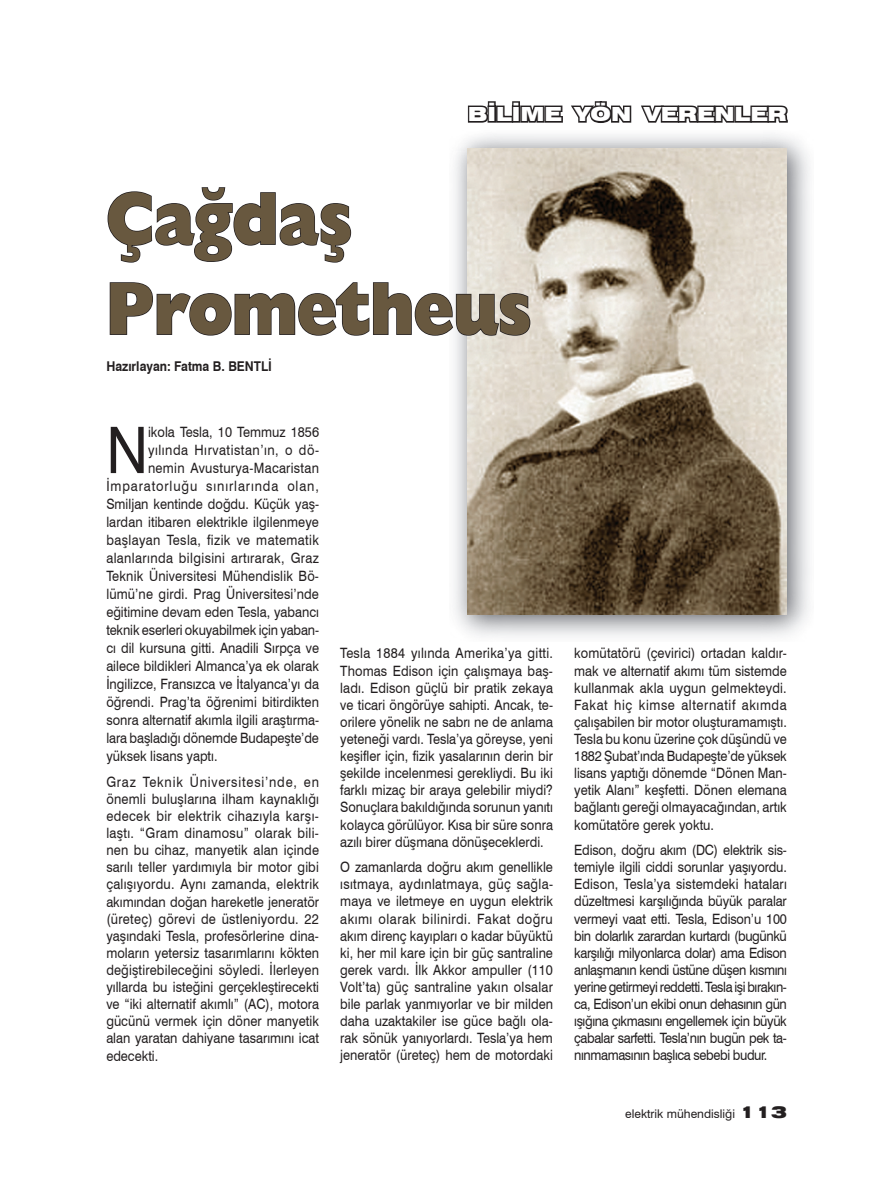
<style>
.page{position:relative;width:872px;height:1191px;background:#fff}
.page>*{position:absolute;margin:0;border:0;box-sizing:border-box;transform-origin:0 0}
.t1{font:800 75px/90px "Humanist 521 BT";letter-spacing:-.005em;color:#68583f;scale:.9 1}
.t2{font:64.2px "Swiss 721 BT";color:#231f20;scale:.9 1}
.t3{font:900 expanded 19.5px "Swiss 721 BT";color:#fff}
.t4{font:14.25px/17.1px "Swiss 721 BT";color:#231f20;text-align:justify;scale:.9 1}
.t5{font:14.25px "Swiss 721 BT";letter-spacing:.03em;color:#231f20;scale:.9 1}
.t6{font:14.25px "Swiss 721 BT";letter-spacing:.07em;color:#231f20;scale:.9 1}
.t7{font:14.25px "Swiss 721 BT";letter-spacing:.04em;color:#231f20;scale:.9 1}
.t8{font:14.25px "Swiss 721 BT";letter-spacing:.02em;color:#231f20;scale:.9 1}
.t9{font:700 13.5px "Swiss 721 BT";color:#231f20;scale:.9 1}
.t10{font:12px "Swiss 721 BT";color:#231f20}
.s1{font-weight:900;font-stretch:expanded;font-size:16.5px}
</style>
<div class="page">
<img style="left:454px;top:134px;width:356px;height:502px">
<img style="left:468px;top:149px;width:319px;height:465px">
<svg style="left:467px;top:101px;width:321px;height:22px"></svg>
<svg style="left:107px;top:187px;width:245px;height:76px"></svg>
<svg style="left:109px;top:281px;width:422px;height:55px"></svg>
<h3 class="t3" style="left:468px;top:102px;width:320px">BİLİME YÖN VERENLER</h3>
<h1 class="t1" style="left:106px;top:172px;width:474px">Çağdaş<br>Prometheus</h1>
<p class="t9" style="left:106px;top:358px;width:185px">Hazırlayan: Fatma B. BENTLİ</p>
<h2 class="t2" style="left:106px;top:411px;width:48px">N</h2>
<p class="t4" style="left:148px;top:423px;width:191px">ikola Tesla, 10 Temmuz 1856</p>
<p class="t7" style="left:148px;top:441px;width:191px">yılında Hırvatistan’ın, o dö-</p>
<p class="t8" style="left:148px;top:459px;width:191px">nemin Avusturya-Macaristan</p>
<p class="t6" style="left:106px;top:477px;width:238px">İmparatorluğu sınırlarında olan,</p>
<p class="t4" style="left:106px;top:495px;width:238px">Smiljan kentinde doğdu. Küçük yaş-</p>
<p class="t4" style="left:106px;top:513px;width:238px">lardan itibaren elektrikle ilgilenmeye</p>
<p class="t5" style="left:106px;top:531px;width:238px">başlayan Tesla, fizik ve matematik</p>
<p class="t5" style="left:106px;top:549px;width:238px">alanlarında bilgisini artırarak, Graz</p>
<p class="t4" style="left:106px;top:567px;width:238px">Teknik Üniversitesi Mühendislik Bö-</p>
<p class="t4" style="left:106px;top:585px;width:238px">lümü’ne girdi. Prag Üniversitesi’nde</p>
<p class="t4" style="left:106px;top:603px;width:238px">eğitimine devam eden Tesla, yabancı</p>
<p class="t4" style="left:106px;top:621px;width:238px">teknik eserleri okuyabilmek için yaban-</p>
<p class="t4" style="left:106px;top:639px;width:238px">cı dil kursuna gitti. Anadili Sırpça ve</p>
<p class="t4" style="left:106px;top:657px;width:238px">ailece bildikleri Almanca’ya ek olarak</p>
<p class="t4" style="left:106px;top:675px;width:238px">İngilizce, Fransızca ve İtalyanca’yı da</p>
<p class="t4" style="left:106px;top:693px;width:238px">öğrendi. Prag’ta öğrenimi bitirdikten</p>
<p class="t4" style="left:106px;top:711px;width:238px">sonra alternatif akımla ilgili araştırma-</p>
<p class="t4" style="left:106px;top:729px;width:238px">lara başladığı dönemde Budapeşte’de</p>
<p class="t4" style="left:106px;top:747px;width:125px">yüksek lisans yaptı.</p>
<p class="t4" style="left:106px;top:773px;width:238px">Graz Teknik Üniversitesi’nde, en önemli buluşlarına ilham kaynaklığı edecek bir elektrik cihazıyla karşı&shy;laştı. “Gram dinamosu” olarak bili&shy;nen bu cihaz, manyetik alan içinde sarılı teller yardımıyla bir motor gibi çalışıyordu. Aynı zamanda, elektrik akımından doğan hareketle jeneratör (üreteç) görevi de üstleniyordu. 22 yaşındaki Tesla, profesörlerine dina&shy;moların yetersiz tasarımlarını kökten değiştirebileceğini söyledi. İlerleyen yıllarda bu isteğini gerçekleştirecekti ve “iki alternatif akımlı” (AC), motora gücünü vermek için döner manyetik alan yaratan dahiyane tasarımını icat edecekti.</p>
<p class="t4" style="left:340px;top:644px;width:238px">Tesla 1884 yılında Amerika’ya gitti.<br>Thomas Edison için çalışmaya baş&shy;ladı. Edison güçlü bir pratik zekaya ve ticari öngörüye sahipti. Ancak, te&shy;orilere yönelik ne sabrı ne de anlama yeteneği vardı. Tesla’ya göreyse, yeni keşifler için, fizik yasalarının derin bir şekilde incelenmesi gerekliydi. Bu iki farklı mizaç bir araya gelebilir miydi?<br>Sonuçlara bakıldığında sorunun yanıtı kolayca görülüyor. Kısa bir süre sonra azılı birer düşmana dönüşeceklerdi.</p>
<p class="t4" style="left:340px;top:858px;width:238px">O zamanlarda doğru akım genellikle ısıtmaya, aydınlatmaya, güç sağla&shy;maya ve iletmeye en uygun elektrik akımı olarak bilinirdi. Fakat doğru akım direnç kayıpları o kadar büyüktü ki, her mil kare için bir güç santraline gerek vardı. İlk Akkor ampuller (110<br>Volt’ta) güç santraline yakın olsalar bile parlak yanmıyorlar ve bir milden daha uzaktakiler ise güce bağlı ola&shy;rak sönük yanıyorlardı. Tesla’ya hem jeneratör (üreteç) hem de motordaki</p>
<p class="t4" style="left:574px;top:644px;width:238px">komütatörü (çevirici) ortadan kaldır&shy;mak ve alternatif akımı tüm sistemde kullanmak akla uygun gelmekteydi.<br>Fakat hiç kimse alternatif akımda çalışabilen bir motor oluşturamamıştı.<br>Tesla bu konu üzerine çok düşündü ve 1882 Şubat’ında Budapeşte’de yüksek lisans yaptığı dönemde “Dönen Man&shy;yetik Alanı” keşfetti. Dönen elemana bağlantı gereği olmayacağından, artık komütatöre gerek yoktu.</p>
<p class="t4" style="left:574px;top:841px;width:238px">Edison, doğru akım (DC) elektrik sis&shy;temiyle ilgili ciddi sorunlar yaşıyordu.<br>Edison, Tesla’ya sistemdeki hataları düzeltmesi karşılığında büyük paralar vermeyi vaat etti. Tesla, Edison’u 100 bin dolarlık zarardan kurtardı (bugünkü karşılığı milyonlarca dolar) ama Edison anlaşmanın kendi üstüne düşen kısmını yerine getirmeyi reddetti. Tesla işi bırakın&shy;ca, Edison’un ekibi onun dehasının gün ışığına çıkmasını engellemek için büyük çabalar sarfetti. Tesla’nın bugün pek ta&shy;nınmamasının başlıca sebebi budur.</p>
<p class="t10" style="left:625px;top:1107px;width:163px">elektrik mühendisliği <span class="s1">113</span></p>
</div>
